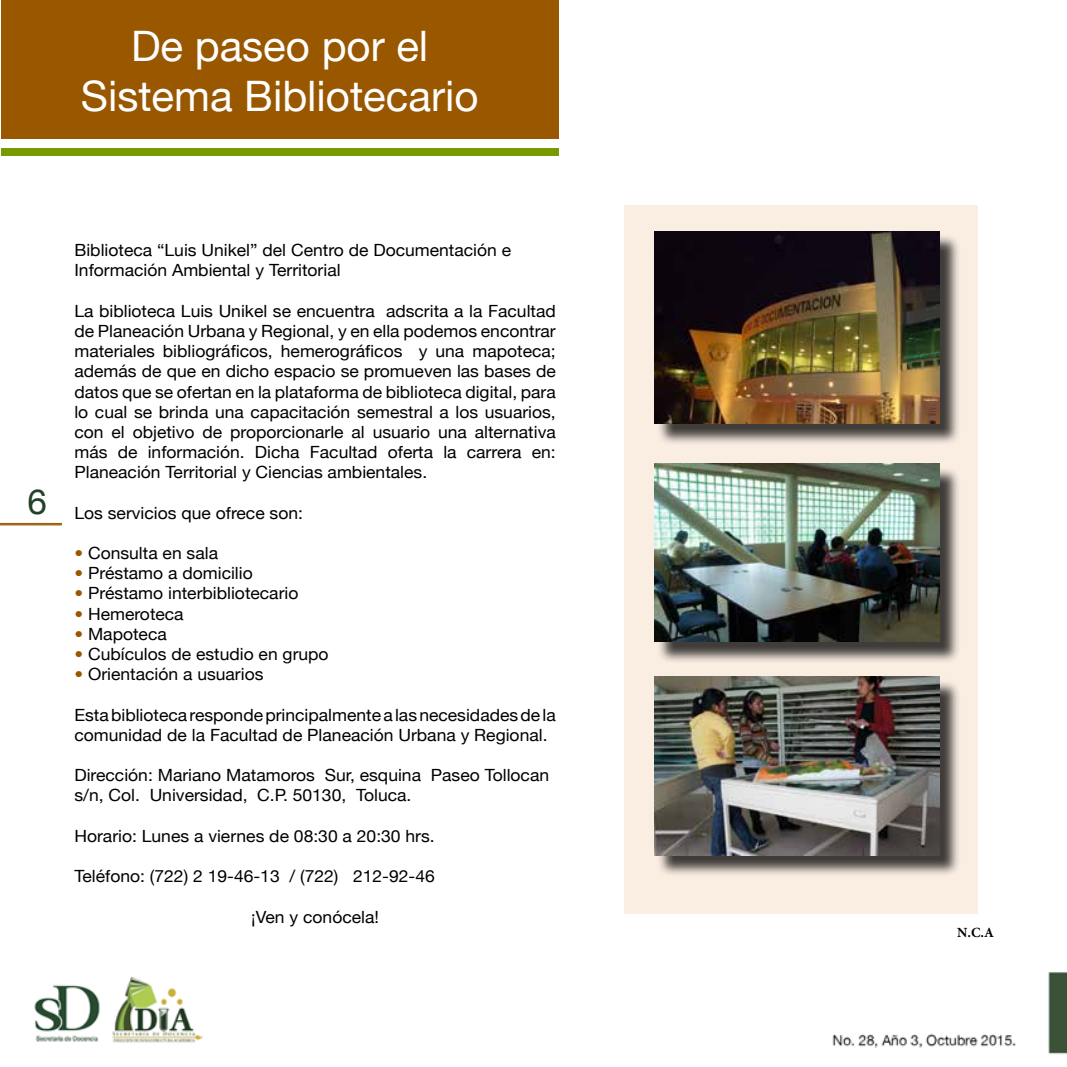
<style>
.page{position:relative;width:1067px;height:1067px;background:#fff}
.page>*{position:absolute;margin:0;border:0;box-sizing:border-box;transform-origin:0 0}
.t1{font:42px/50.4px "Helvetica Neue";color:#fff;text-align:center}
.t2{font:35px "Helvetica Neue";color:#234126}
.t3{font:16.8px/20.1px "Helvetica Neue";color:#000;scale:1.04 1}
.t4{font:700 14px "Minion Pro";color:#000}
.s1{color:#995800}
</style>
<div class="page">
<img style="left:0;top:0;width:1066px;height:1055px">
<hr style="left:0;top:523px;width:62px;height:1px;background:#995800">
<hr style="left:0;top:524px;width:62px;height:1px;background:#995800">
<div style="left:624px;top:205px;width:353px;height:709px;background:#faeee3"></div>
<div style="left:1px;top:0;width:557px;height:138px;background:#995800"></div>
<div style="left:1px;top:148px;width:557px;height:7px;background:#799900"></div>
<div style="left:657px;top:679px;width:303px;height:197px;background:#000;opacity:.75"></div>
<img style="left:654px;top:676px;width:285px;height:179px">
<div style="left:657px;top:466px;width:303px;height:197px;background:#000;opacity:.75"></div>
<img style="left:654px;top:463px;width:285px;height:179px">
<div style="left:657px;top:234px;width:303px;height:211px;background:#000;opacity:.75"></div>
<img style="left:654px;top:231px;width:285px;height:192px">
<h1 class="t1" style="left:81px;top:20px;width:399px">De paseo por el<br>Sistema Bibliotecario</h1>
<h2 class="t2" style="left:27px;top:481px;width:21px">6</h2>
<p class="t3" style="left:74px;top:240px;width:421px">Biblioteca “Luis Unikel” del Centro de Documentación e<br>Información Ambiental y Territorial</p>
<p class="t3" style="left:74px;top:300px;width:464px;text-align:justify">La biblioteca Luis Unikel se encuentra adscrita a la Facultad de Planeación Urbana y Regional, y en ella podemos encontrar materiales bibliográficos, hemerográficos y una mapoteca; además de que en dicho espacio se promueven las bases de datos que se ofertan en la plataforma de biblioteca digital, para lo cual se brinda una capacitación semestral a los usuarios, con el objetivo de proporcionarle al usuario una alternativa más de información. Dicha Facultad oferta la carrera en:<br>Planeación Territorial y Ciencias ambientales.</p>
<p class="t3" style="left:74px;top:502px;width:221px">Los servicios que ofrece son:</p>
<p class="t3" style="left:74px;top:543px;width:140px"><span class="s1">•</span> Consulta en sala</p>
<p class="t3" style="left:74px;top:563px;width:173px"><span class="s1">•</span> Préstamo a domicilio</p>
<p class="t3" style="left:74px;top:583px;width:217px"><span class="s1">•</span> Préstamo interbibliotecario</p>
<p class="t3" style="left:74px;top:603px;width:107px"><span class="s1">•</span> Hemeroteca</p>
<p class="t3" style="left:74px;top:623px;width:90px"><span class="s1">•</span> Mapoteca</p>
<p class="t3" style="left:74px;top:644px;width:246px"><span class="s1">•</span> Cubículos de estudio en grupo</p>
<p class="t3" style="left:74px;top:664px;width:183px"><span class="s1">•</span> Orientación a usuarios</p>
<p class="t3" style="left:74px;top:704px;width:464px">Esta biblioteca responde principalmente a las necesidades de la comunidad de la Facultad de Planeación Urbana y Regional.</p>
<p class="t3" style="left:74px;top:765px;width:458px">Dirección: Mariano Matamoros Sur, esquina Paseo Tollocan s/n, Col. Universidad, C.P. 50130, Toluca.</p>
<p class="t3" style="left:74px;top:825px;width:348px">Horario: Lunes a viernes de 08:30 a 20:30 hrs.</p>
<p class="t3" style="left:74px;top:866px;width:348px">Teléfono: (722) 2 19-46-13 / (722) 212-92-46</p>
<p class="t3" style="left:251px;top:906px;width:124px">¡Ven y conócela!</p>
<p class="t4" style="left:957px;top:922px;width:38px">N.C.A</p>
</div>
